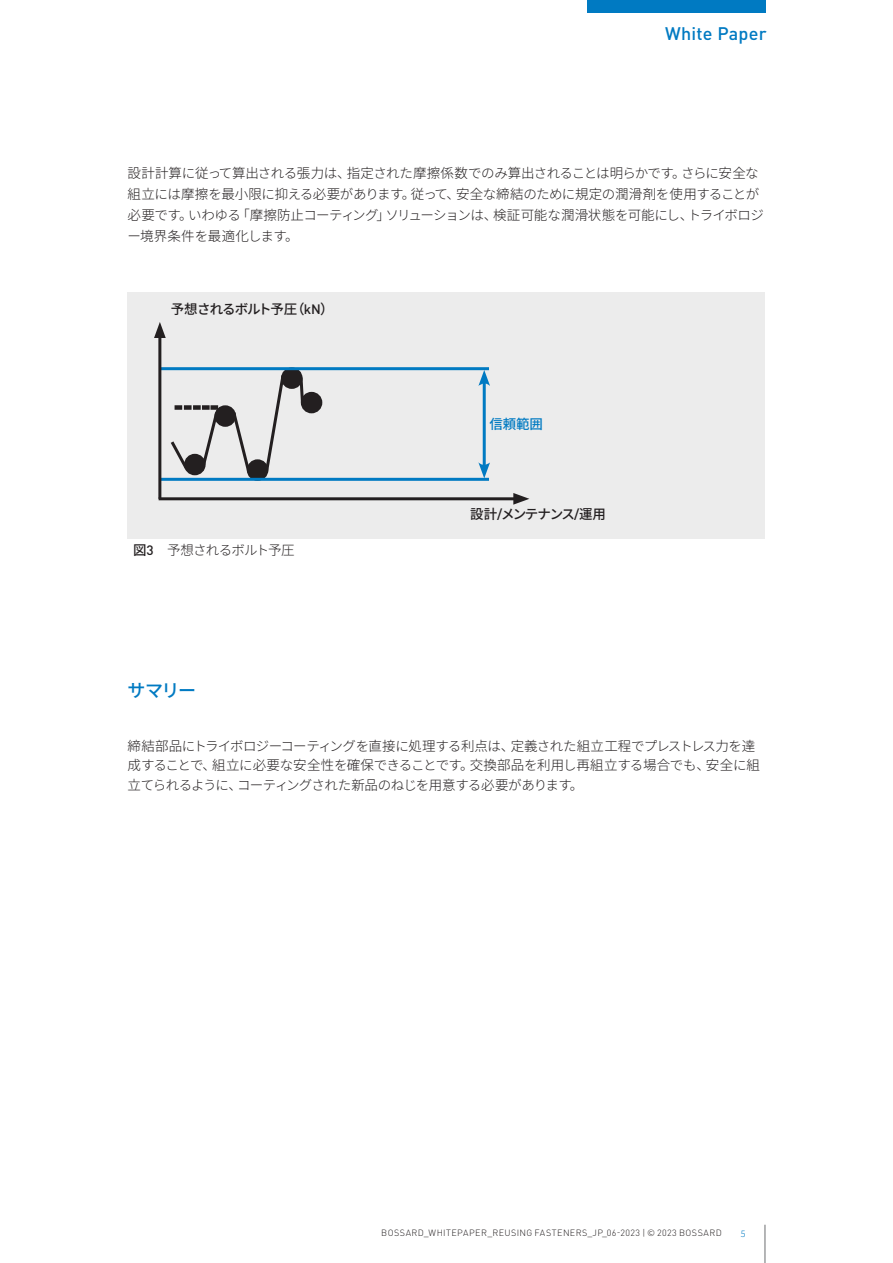
<style>
.page{position:relative;width:893px;height:1263px;background:#fff}
.page>*{position:absolute;margin:0;border:0;box-sizing:border-box;transform-origin:0 0}
.t1{font:500 18px "DINOT";letter-spacing:.015em;color:#007ac2}
.Absatztitel_2{font:500 18px "Noto Sans CJ Kjp";color:#007ac2}
.Lauftext{font:300 13.5px/21px "Noto Sans CJ Kjp";letter-spacing:-.03em;color:#231f20}
.Aufzählung_im_Lauftext{font:300 13.5px/19.5px "Noto Sans CJ Kjp";letter-spacing:-.03em;color:#231f20}
.Lauftext-2{font:500 13.5px "Noto Sans CJ Kjp";letter-spacing:-.08em;color:#231f20}
.Lauftext-3{font:300 13.5px "Noto Sans CJ Kjp";letter-spacing:-.05em;color:#231f20}
.Lauftext-4{font:500 13.5px "Noto Sans CJ Kjp";color:#007ac2}
.t2{font:300 9px "DINOT";letter-spacing:.045em;color:#231f20}
.t3{font:300 9px "Noto Sans CJ Kjp";color:#007ac2}
.s1{font-family:"DINOT"}
.s2{font-weight:500}
.s3{font-family:"DINOT";font-weight:500}
.s4{font-family:"Noto Sans CJ Kjp"}
</style>
<div class="page">
<div style="left:587px;top:0;width:178px;height:13px;background:#007ac2"></div>
<hr style="left:764px;top:1225px;width:1px;height:38px;background:#6c6d70">
<div style="left:128px;top:292px;width:637px;height:246px;background:#ececec"></div>
<hr style="left:483px;top:380px;width:3px;height:88px;background:#007ac2">
<svg style="left:478px;top:462px;width:12px;height:16px"></svg>
<svg style="left:478px;top:370px;width:12px;height:16px"></svg>
<div style="left:216px;top:407px;width:18px;height:18px;background:#231f20;border-radius:50%"></div>
<div style="left:215px;top:405px;width:21px;height:22px;border:3px solid #231f20;border-radius:50%"></div>
<svg style="left:175px;top:405px;width:7px;height:5px"></svg>
<div style="left:184px;top:405px;width:8px;height:5px;background:#231f20"></div>
<div style="left:193px;top:405px;width:8px;height:5px;background:#231f20"></div>
<div style="left:202px;top:405px;width:8px;height:5px;background:#231f20"></div>
<div style="left:210px;top:405px;width:8px;height:5px;background:#231f20"></div>
<svg style="left:170px;top:441px;width:21px;height:32px"></svg>
<div style="left:186px;top:455px;width:18px;height:19px;background:#231f20;border-radius:50%"></div>
<div style="left:184px;top:454px;width:22px;height:21px;border:3px solid #231f20;border-radius:50%"></div>
<div style="left:248px;top:461px;width:19px;height:18px;background:#231f20;border-radius:50%"></div>
<div style="left:247px;top:459px;width:21px;height:22px;border:3px solid #231f20;border-radius:50%"></div>
<div style="left:283px;top:369px;width:18px;height:18px;background:#231f20;border-radius:50%"></div>
<div style="left:281px;top:367px;width:22px;height:22px;border:3px solid #231f20;border-radius:50%"></div>
<div style="left:302px;top:393px;width:19px;height:19px;background:#231f20;border-radius:50%"></div>
<div style="left:301px;top:392px;width:21px;height:21px;border:3px solid #231f20;border-radius:50%"></div>
<svg style="left:230px;top:409px;width:22px;height:66px"></svg>
<svg style="left:199px;top:409px;width:21px;height:64px"></svg>
<svg style="left:263px;top:372px;width:23px;height:104px"></svg>
<svg style="left:298px;top:374px;width:8px;height:34px"></svg>
<hr style="left:160px;top:367px;width:329px;height:3px;background:#007ac2">
<hr style="left:160px;top:478px;width:329px;height:3px;background:#007ac2">
<hr style="left:158px;top:332px;width:3px;height:167px;background:#231f20">
<svg style="left:154px;top:322px;width:12px;height:16px"></svg>
<hr style="left:159px;top:497px;width:360px;height:3px;background:#231f20">
<svg style="left:513px;top:493px;width:16px;height:12px"></svg>
<h1 class="t1" style="left:665px;top:21px;width:103px">White Paper</h1>
<p class="Lauftext" style="left:128px;top:163px;width:638px">設計計算に従って算出される張力は、指定された摩擦係数でのみ算出されることは明らかです。さらに安全な組立には摩擦を最小限に抑える必要があります。従って、安全な締結のために規定の潤滑剤を使用することが必要です。いわゆる「摩擦防止コーティング」ソリューションは、検証可能な潤滑状態を可能にし、トライボロジー境界条件を最適化します。</p>
<p class="Lauftext-2" style="left:171px;top:301px;width:164px">予想されるボルト予圧（<span class="s1">kN</span>）</p>
<p class="Lauftext-3" style="left:133px;top:542px;width:163px"><span class="s2">図</span><span class="s3">3</span> 予想されるボルト予圧</p>
<p class="Absatztitel_2" style="left:128px;top:680px;width:70px">サマリー</p>
<p class="Lauftext-4" style="left:489px;top:416px;width:55px">信頼範囲</p>
<p class="Lauftext-2" style="left:470px;top:506px;width:137px">設計<span class="s1">/</span>メンテナンス<span class="s1">/</span>運用</p>
<p class="Aufzählung_im_Lauftext" style="left:128px;top:736px;width:634px">締結部品にトライボロジーコーティングを直接に処理する利点は、定義された組立工程でプレストレス力を達成することで、組立に必要な安全性を確保できることです。交換部品を利用し再組立する場合でも、安全に組立てられるように、コーティングされた新品のねじを用意する必要があります。</p>
<p class="t2" style="left:381px;top:1227px;width:342px">BOSSARD<span class="s4">_</span>WHITEPAPER<span class="s4">_</span>REUSING FASTENERS<span class="s4">_</span>JP<span class="s4">_</span>06-2023 | <span class="s4">©</span> 2023 BOSSARD</p>
<p class="t3" style="left:741px;top:1228px;width:6px">5</p>
</div>
